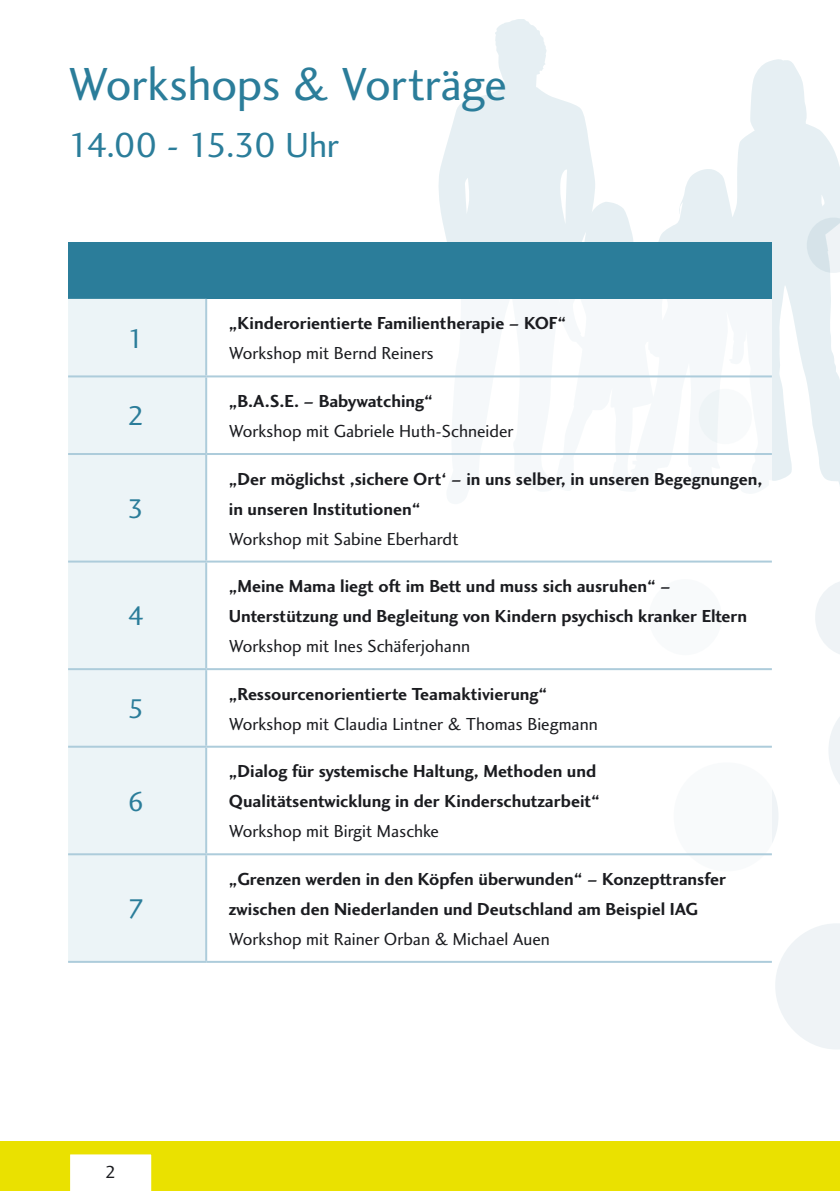
<style>
.page{position:relative;width:840px;height:1191px;background:#fff}
.page>*{position:absolute;margin:0;border:0;box-sizing:border-box;transform-origin:0 0}
.t1{font:48px "Charlotte Sans Book Plain";letter-spacing:-.005em;color:#2b7d9a}
.t2{font:36px "Charlotte Sans Book Plain";letter-spacing:-.03em;color:#2b7d9a}
.t3{font:28px "Charlotte Sans Book Plain";color:#2b7d9a}
.t4{font:18px/30px "Charlotte Sans Bold Plain";color:#1b1c20}
.t5{font:18px "Charlotte Sans Book Plain";color:#1b1c20}
</style>
<div class="page">
<svg style="left:658px;top:59px;width:181px;height:423px;fill:#e6eff3"></svg>
<svg style="left:438px;top:19px;width:157px;height:223px;fill:#e6eff3"></svg>
<svg style="left:554px;top:202px;width:79px;height:40px"></svg>
<svg style="left:775px;top:923px;width:64px;height:126px"></svg>
<svg style="left:829px;top:718px;width:10px;height:65px"></svg>
<div style="left:673px;top:762px;width:105px;height:109px;background:#eff3f6;border-radius:50%"></div>
<svg style="left:815px;top:582px;width:24px;height:72px"></svg>
<svg style="left:806px;top:217px;width:33px;height:56px"></svg>
<div style="left:0;top:1140px;width:839px;height:51px;background:#eae100"></div>
<div style="left:70px;top:1154px;width:82px;height:37px;background:#fff"></div>
<div style="left:68px;top:299px;width:703px;height:727px;background:#fff"></div>
<div style="left:68px;top:242px;width:703px;height:57px;background:#2b7d9a"></div>
<div style="left:68px;top:299px;width:137px;height:662px;background:#ecf4f7"></div>
<hr style="left:68px;top:375px;width:138px;height:2px;background:#adccdb">
<hr style="left:206px;top:375px;width:565px;height:2px;background:#adccdb">
<hr style="left:68px;top:453px;width:138px;height:2px;background:#adccdb">
<hr style="left:206px;top:453px;width:565px;height:2px;background:#adccdb">
<hr style="left:68px;top:560px;width:138px;height:2px;background:#adccdb">
<hr style="left:206px;top:560px;width:565px;height:2px;background:#adccdb">
<hr style="left:68px;top:668px;width:138px;height:2px;background:#adccdb">
<hr style="left:206px;top:668px;width:565px;height:2px;background:#adccdb">
<hr style="left:68px;top:745px;width:138px;height:2px;background:#adccdb">
<hr style="left:206px;top:745px;width:565px;height:2px;background:#adccdb">
<hr style="left:68px;top:853px;width:138px;height:2px;background:#adccdb">
<hr style="left:206px;top:853px;width:565px;height:2px;background:#adccdb">
<hr style="left:68px;top:961px;width:138px;height:2px;background:#adccdb">
<hr style="left:206px;top:961px;width:565px;height:2px;background:#adccdb">
<hr style="left:205px;top:299px;width:2px;height:76px;background:#adccdb">
<hr style="left:205px;top:377px;width:2px;height:76px;background:#adccdb">
<hr style="left:205px;top:455px;width:2px;height:105px;background:#adccdb">
<hr style="left:205px;top:562px;width:2px;height:106px;background:#adccdb">
<hr style="left:205px;top:670px;width:2px;height:75px;background:#adccdb">
<hr style="left:205px;top:747px;width:2px;height:106px;background:#adccdb">
<hr style="left:205px;top:855px;width:2px;height:106px;background:#adccdb">
<h1 class="t1" style="left:68px;top:57px;width:440px">Workshops &amp; Vorträge</h1>
<h2 class="t2" style="left:68px;top:125px;width:272px">14.00 - 15.30 Uhr</h2>
<h3 class="t3" style="left:127px;top:323px;width:18px">1</h3>
<h3 class="t3" style="left:127px;top:400px;width:18px">2</h3>
<h3 class="t3" style="left:127px;top:493px;width:18px">3</h3>
<h3 class="t3" style="left:127px;top:600px;width:18px">4</h3>
<h3 class="t3" style="left:127px;top:693px;width:18px">5</h3>
<h3 class="t3" style="left:127px;top:785px;width:18px">6</h3>
<h3 class="t3" style="left:127px;top:893px;width:18px">7</h3>
<p class="t4" style="left:229px;top:308px;width:338px">„Kinderorientierte Familientherapie – KOF“</p>
<p class="t5" style="left:229px;top:343px;width:206px">Workshop mit Bernd Reiners</p>
<p class="t4" style="left:229px;top:386px;width:205px">„B.A.S.E. – Babywatching“</p>
<p class="t5" style="left:229px;top:421px;width:286px">Workshop mit Gabriele Huth-Schneider</p>
<p class="t4" style="left:229px;top:463px;width:534px">„Der möglichst ,sichere Ort‘ – in uns selber, in unseren Begegnungen, in unseren Institutionen“</p>
<p class="t5" style="left:229px;top:528px;width:231px">Workshop mit Sabine Eberhardt</p>
<p class="t4" style="left:229px;top:571px;width:519px">„Meine Mama liegt oft im Bett und muss sich ausruhen“ –<br>Unterstützung und Begleitung von Kindern psychisch kranker Eltern</p>
<p class="t5" style="left:229px;top:636px;width:242px">Workshop mit Ines Schäferjohann</p>
<p class="t4" style="left:229px;top:678px;width:319px">„Ressourcenorientierte Teamaktivierung“</p>
<p class="t5" style="left:229px;top:713px;width:370px">Workshop mit Claudia Lintner &amp; Thomas Biegmann</p>
<p class="t4" style="left:229px;top:756px;width:372px">„Dialog für systemische Haltung, Methoden und<br>Qualitätsentwicklung in der Kinderschutzarbeit“</p>
<p class="t5" style="left:229px;top:821px;width:211px">Workshop mit Birgit Maschke</p>
<p class="t4" style="left:229px;top:864px;width:498px">„Grenzen werden in den Köpfen überwunden“ – Konzepttransfer zwischen den Niederlanden und Deutschland am Beispiel IAG</p>
<p class="t5" style="left:229px;top:928px;width:322px">Workshop mit Rainer Orban &amp; Michael Auen</p>
<p class="t5" style="left:105px;top:1161px;width:12px">2</p>
</div>
